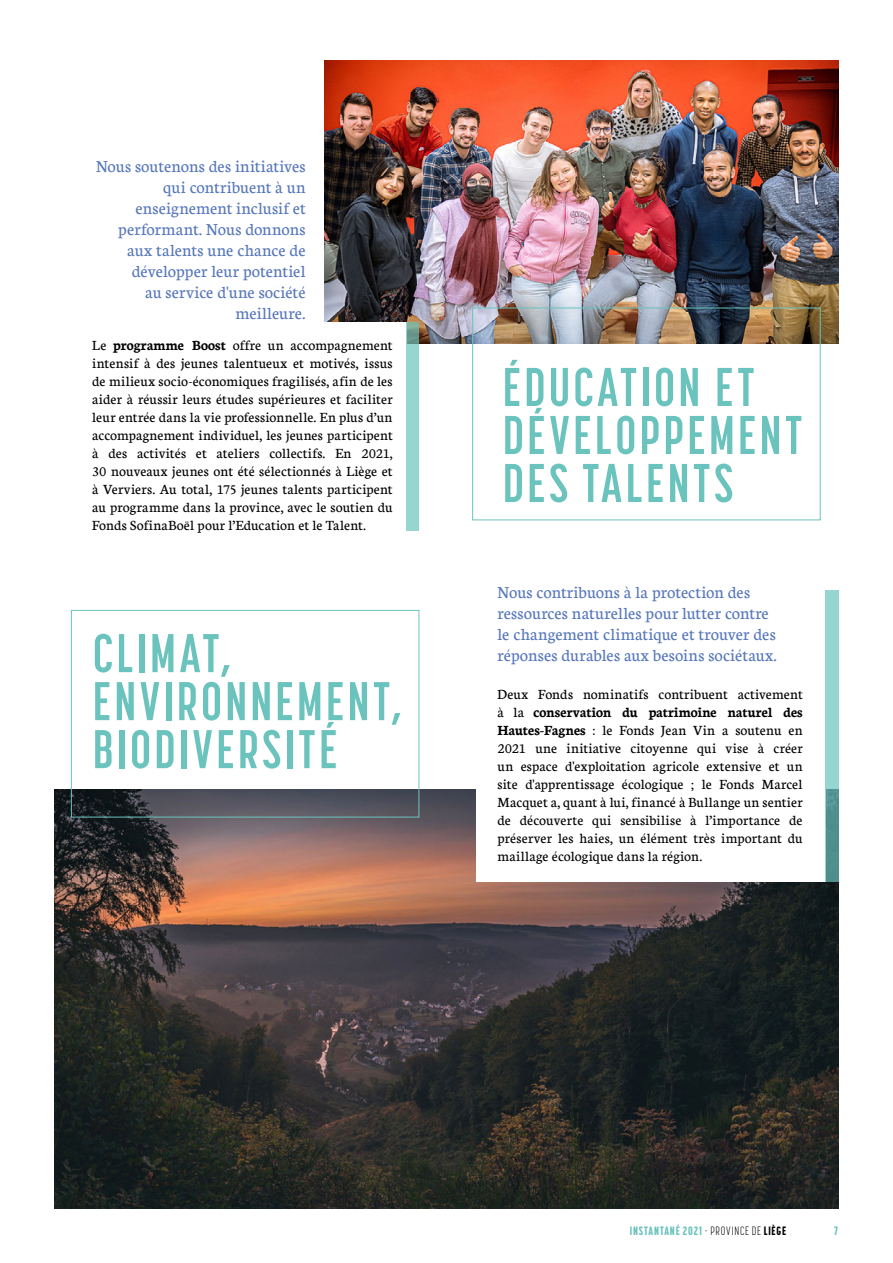
<style>
.page{position:relative;width:893px;height:1263px;background:#fff}
.page>*{position:absolute;margin:0;border:0;box-sizing:border-box;transform-origin:0 0}
.t1{font:700 54px/48px "Korolev Compressed";letter-spacing:.055em;color:#6bc3bd}
.t2{font:18px/21px "Neuton";letter-spacing:.005em;color:#5878bb}
.t3{font:15px/18px "Neuton";letter-spacing:.01em;color:#000;text-align:justify}
.t4{font:800 12px "Korolev Compressed";letter-spacing:.07em;color:#6bc3bd}
.s1{font-weight:700}
.s2{font-weight:300;color:#000}
.s3{color:#000}
</style>
<div class="page">
<img style="left:54px;top:789px;width:785px;height:420px">
<div style="left:476px;top:581px;width:349px;height:301px;background:#fff"></div>
<img style="left:324px;top:61px;width:515px;height:282px">
<div style="left:71px;top:323px;width:336px;height:222px;background:#fff"></div>
<svg style="left:407px;top:323px;width:12px;height:208px;background:#92cfc9"></svg>
<div style="left:472px;top:308px;width:349px;height:212px;border:1px solid #6bc3bd"></div>
<svg style="left:825px;top:590px;width:14px;height:292px;background:#82c0bc"></svg>
<div style="left:71px;top:610px;width:348px;height:207px;border:1px solid #6bc3bd"></div>
<p class="t2" style="left:96px;top:155px;width:211px;text-align:right">Nous soutenons des initiatives qui contribuent à un enseignement inclusif et performant. Nous donnons aux talents une chance de développer leur potentiel<br>au service d'une société meilleure.</p>
<p class="t3" style="left:92px;top:336px;width:302px">Le <span class="s1">programme Boost</span> offre un accompagnement intensif à des jeunes talentueux et motivés, issus de milieux socio-économiques fragilisés, afin de les aider à réussir leurs études supérieures et faciliter leur entrée dans la vie professionnelle. En plus d’un accompagnement individuel, les jeunes participent à des activités et ateliers collectifs. En 2021, 30 nouveaux jeunes ont été sélectionnés à Liège et à Verviers. Au total, 175 jeunes talents participent au programme dans la province, avec le soutien du Fonds SofinaBoël pour l’Education et le Talent.</p>
<h1 class="t1" style="left:93px;top:629px;width:311px">CLIMAT,<br>ENVIRONNEMENT,<br>BIODIVERSITÉ</h1>
<h1 class="t1" style="left:502px;top:363px;width:301px">ÉDUCATION ET<br>DÉVELOPPEMENT<br>DES TALENTS</h1>
<p class="t2" style="left:498px;top:582px;width:281px">Nous contribuons à la protection des ressources naturelles pour lutter contre le changement climatique et trouver des réponses durables aux besoins sociétaux.</p>
<p class="t3" style="left:498px;top:684px;width:307px">Deux Fonds nominatifs contribuent activement à la <span class="s1">conservation du patrimoine naturel des Hautes-Fagnes</span> : le Fonds Jean Vin a soutenu en 2021 une initiative citoyenne qui vise à créer un espace d'exploitation agricole extensive et un site d'apprentissage écologique ; le Fonds Marcel Macquet a, quant à lui, financé à Bullange un sentier de découverte qui sensibilise à l’importance de préserver les haies, un élément très important du maillage écologique dans la région.</p>
<p class="t4" style="left:630px;top:1224px;width:158px">INSTANTANÉ 2021 <span class="s2">- PROVINCE DE</span> <span class="s3">LIÈGE</span></p>
<p class="t4" style="left:834px;top:1224px;width:5px">7</p>
</div>
